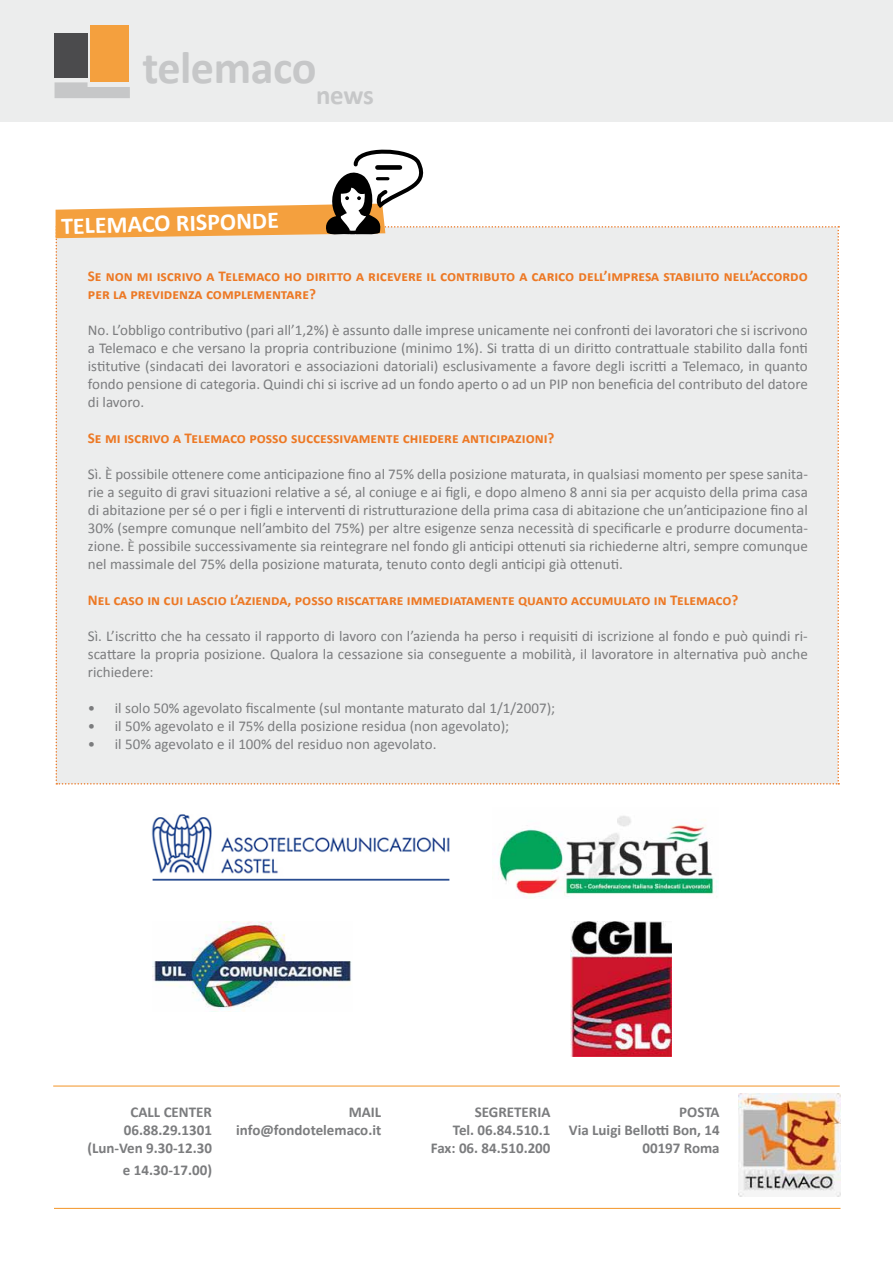
<style>
.page{position:relative;width:893px;height:1263px;background:#fff}
.page>*{position:absolute;margin:0;border:0;box-sizing:border-box;transform-origin:0 0}
.t1{font:700 46.2px "Calibri";letter-spacing:-.01em;color:#c6c7c8}
.t2{font:700 26.85px "Calibri";color:#c6c7c8}
.t3{font:700 24px "Calibri";color:#fff}
.t4{font:15px/18px "Calibri";color:#7b7c7e;text-align:justify}
.t5{font:700 15px/18px "Calibri";color:#ed7925}
.t6{font:700 15px/18px "Calibri";color:#7b7c7e;text-align:right}
.s1{font-family:"Georgia";font-size:54px;color:#fff}
</style>
<div class="page">
<div style="left:0;top:0;width:893px;height:121px;background:#eceded"></div>
<div style="left:54px;top:33px;width:33px;height:45px;background:#4b4b4d"></div>
<div style="left:90px;top:26px;width:39px;height:56px;background:#f4a03e"></div>
<svg style="left:55px;top:82px;width:75px;height:16px"></svg>
<hr style="left:54px;top:1208px;width:786px;height:1px;background:#f4a03e">
<hr style="left:53px;top:1085px;width:787px;height:1px;background:#f4a03e">
<img style="left:738px;top:1094px;width:102px;height:102px">
<svg style="left:56px;top:149px;width:783px;height:635px;background:#edecea"></svg>
<img style="left:151px;top:814px;width:299px;height:67px">
<img style="left:498px;top:816px;width:220px;height:81px">
<img style="left:152px;top:921px;width:200px;height:90px">
<img style="left:571px;top:921px;width:101px;height:135px">
<h1 class="t1" style="left:44px;top:39px;width:274px"><span class="s1">4</span> telemaco</h1>
<h2 class="t2" style="left:316px;top:79px;width:59px">news</h2>
<h3 class="t3" style="left:61px;top:210px;width:219px;rotate:-1deg">TELEMACO RISPONDE</h3>
<p class="t5" style="left:88px;top:267px;width:721px">Se non mi iscrivo a Telemaco ho diritto a ricevere il contributo a carico dell’impresa stabilito nell’accordo per la previdenza complementare?</p>
<p class="t4" style="left:88px;top:321px;width:721px">No. L’obbligo contributivo (pari all’1,2%) è assunto dalle imprese unicamente nei confronti dei lavoratori che si iscrivono a Telemaco e che versano la propria contribuzione (minimo 1%). Si tratta di un diritto contrattuale stabilito dalla fonti istitutive (sindacati dei lavoratori e associazioni datoriali) esclusivamente a favore degli iscritti a Telemaco, in quanto fondo pensione di categoria. Quindi chi si iscrive ad un fondo aperto o ad un PIP non beneficia del contributo del datore di lavoro.</p>
<p class="t5" style="left:88px;top:429px;width:468px">Se mi iscrivo a Telemaco posso successivamente chiedere anticipazioni?</p>
<p class="t4" style="left:88px;top:465px;width:722px">Sì. È possibile ottenere come anticipazione fino al 75% della posizione maturata, in qualsiasi momento per spese sanita&shy;rie a seguito di gravi situazioni relative a sé, al coniuge e ai figli, e dopo almeno 8 anni sia per acquisto della prima casa di abitazione per sé o per i figli e interventi di ristrutturazione della prima casa di abitazione che un’anticipazione fino al 30% (sempre comunque nell’ambito del 75%) per altre esigenze senza necessità di specificarle e produrre documenta&shy;zione. È possibile successivamente sia reintegrare nel fondo gli anticipi ottenuti sia richiederne altri, sempre comunque nel massimale del 75% della posizione maturata, tenuto conto degli anticipi già ottenuti.</p>
<p class="t5" style="left:88px;top:591px;width:652px">Nel caso in cui lascio l’azienda, posso riscattare immediatamente quanto accumulato in Telemaco?</p>
<p class="t4" style="left:88px;top:627px;width:721px">Sì. L’iscritto che ha cessato il rapporto di lavoro con l’azienda ha perso i requisiti di iscrizione al fondo e può quindi ri&shy;scattare la propria posizione. Qualora la cessazione sia conseguente a mobilità, il lavoratore in alternativa può anche richiedere:</p>
<p class="t4" style="left:88px;top:699px;width:469px">• il solo 50% agevolato fiscalmente (sul montante maturato dal 1/1/2007);</p>
<p class="t4" style="left:88px;top:717px;width:423px">• il 50% agevolato e il 75% della posizione residua (non agevolato);</p>
<p class="t4" style="left:88px;top:735px;width:350px">• il 50% agevolato e il 100% del residuo non agevolato.</p>
<p class="t6" style="left:87px;top:1102px;width:126px">CALL CENTER<br>06.88.29.1301 (Lun-Ven 9.30-12.30</p>
<p class="t6" style="left:123px;top:1160px;width:91px">e 14.30-17.00)</p>
<p class="t6" style="left:236px;top:1102px;width:147px">MAIL info@fondotelemaco.it</p>
<p class="t6" style="left:431px;top:1102px;width:121px">SEGRETERIA<br>Tel. 06.84.510.1<br>Fax: 06. 84.510.200</p>
<p class="t6" style="left:569px;top:1102px;width:152px">POSTA<br>Via Luigi Bellotti Bon, 14<br>00197 Roma</p>
</div>
